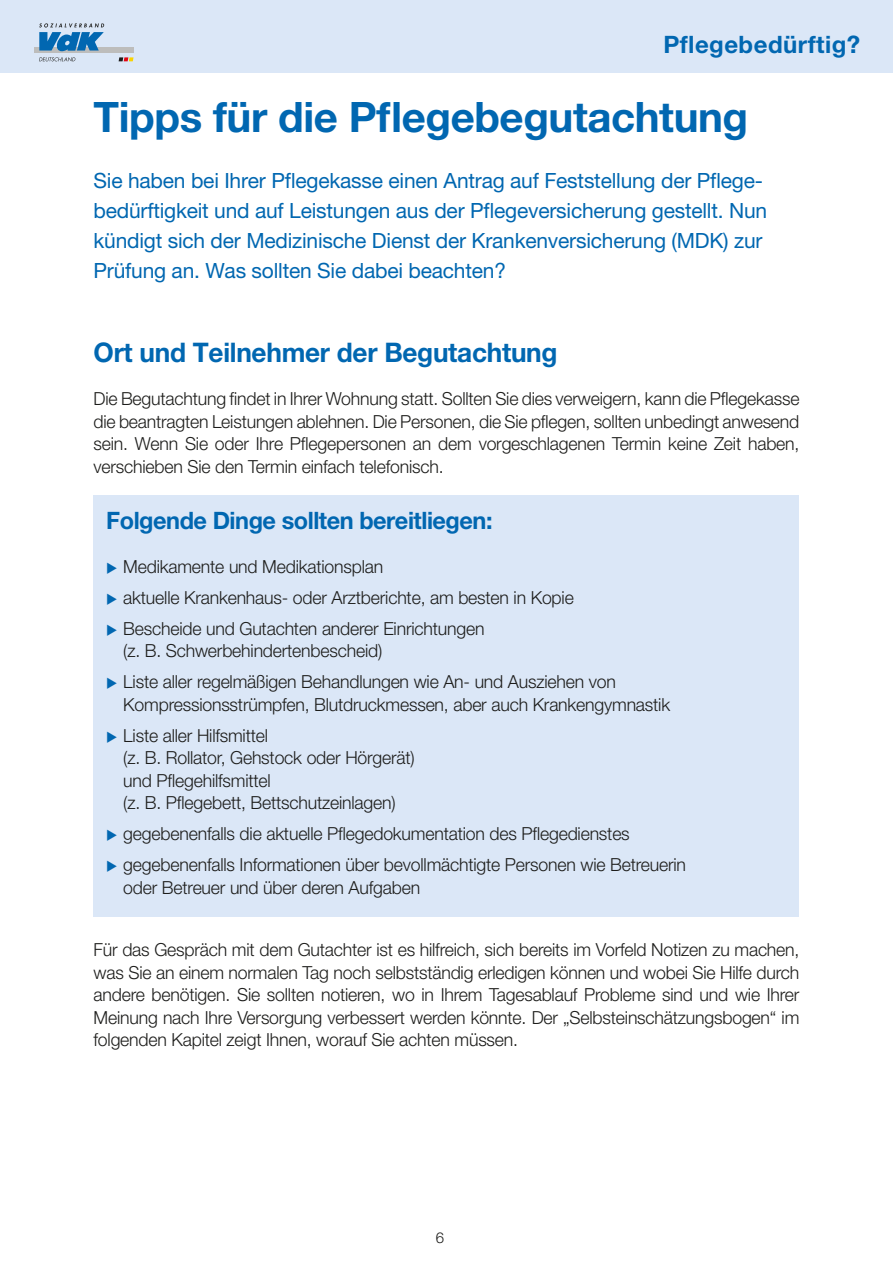
<style>
.page{position:relative;width:893px;height:1263px;background:#fff}
.page>*{position:absolute;margin:0;border:0;box-sizing:border-box;transform-origin:0 0}
.t1{font:700 42px "Helvetica Neue LT Pro";letter-spacing:-.01em;color:#0167b1}
.t2{font:700 27px "Helvetica Neue LT Pro";letter-spacing:-.01em;color:#0167b1}
.t3{font:700 24px "Helvetica Neue LT Pro";letter-spacing:-.02em;color:#0167b1}
.t4{font:700 24px "Helvetica Neue LT Pro";letter-spacing:.02em;color:#0167b1}
.t5{font:21px/30px "Helvetica Neue LT Pro";letter-spacing:-.01em;color:#0167b1}
.t6{font:300 18px/22.5px "Helvetica Neue LT Pro";letter-spacing:-.01em;color:#1d1d1b}
.t7{font:300 15px "Helvetica Neue LT Pro";color:#1d1d1b}
</style>
<div class="page">
<div style="left:0;top:0;width:893px;height:72px;background:#dbe7f7"></div>
<div style="left:34px;top:47px;width:100px;height:6px;background:#bdbdbc"></div>
<svg style="left:119px;top:57px;width:15px;height:4px"></svg>
<svg style="left:39px;top:23px;width:65px;height:28px"></svg>
<svg style="left:39px;top:57px;width:36px;height:4px"></svg>
<div style="left:94px;top:495px;width:705px;height:54px;background:#dbe7f7"></div>
<div style="left:94px;top:547px;width:705px;height:48px;background:#dbe7f7"></div>
<div style="left:94px;top:578px;width:705px;height:48px;background:#dbe7f7"></div>
<div style="left:94px;top:609px;width:705px;height:71px;background:#dbe7f7"></div>
<div style="left:94px;top:663px;width:705px;height:70px;background:#dbe7f7"></div>
<div style="left:94px;top:716px;width:705px;height:116px;background:#dbe7f7"></div>
<div style="left:94px;top:815px;width:705px;height:48px;background:#dbe7f7"></div>
<div style="left:94px;top:846px;width:705px;height:70px;background:#dbe7f7"></div>
<h3 class="t4" style="left:663px;top:30px;width:198px">Pflegebedürftig?</h3>
<h1 class="t1" style="left:94px;top:91px;width:656px">Tipps für die Pflegebegutachtung</h1>
<p class="t5" style="left:94px;top:165px;width:675px">Sie haben bei Ihrer Pflegekasse einen Antrag auf Feststellung der Pflege&shy;bedürftigkeit und auf Leistungen aus der Pflegeversicherung gestellt. Nun kündigt sich der Medizinische Dienst der Krankenversicherung (MDK) zur Prüfung an. Was sollten Sie dabei beachten?</p>
<h2 class="t2" style="left:94px;top:335px;width:465px">Ort und Teilnehmer der Begutachtung</h2>
<p class="t6" style="left:94px;top:387px;width:707px;text-align:justify">Die Begutachtung findet in Ihrer Wohnung statt. Sollten Sie dies verweigern, kann die Pflegekasse die beantragten Leistungen ablehnen. Die Personen, die Sie pflegen, sollten unbedingt anwesend sein. Wenn Sie oder Ihre Pflegepersonen an dem vorgeschlagenen Termin keine Zeit haben, verschieben Sie den Termin einfach telefonisch.</p>
<h3 class="t3" style="left:106px;top:506px;width:388px">Folgende Dinge sollten bereitliegen:</h3>
<p class="t6" style="left:123px;top:551px;width:452px;line-height:31px">Medikamente und Medikationsplan<br>aktuelle Krankenhaus- oder Arztberichte, am besten in Kopie<br>Bescheide und Gutachten anderer Einrichtungen</p>
<p class="t6" style="left:123px;top:635px;width:494px;line-height:31px">(z. B. Schwerbehindertenbescheid)<br>Liste aller regelmäßigen Behandlungen wie An- und Ausziehen von</p>
<p class="t6" style="left:123px;top:689px;width:548px;line-height:31px">Kompressionsstrümpfen, Blutdruckmessen, aber auch Krankengymnastik<br>Liste aller Hilfsmittel</p>
<p class="t6" style="left:123px;top:746px;width:293px">(z. B. Rollator, Gehstock oder Hörgerät) und Pflegehilfsmittel<br>(z. B. Pflegebett, Bettschutzeinlagen)</p>
<p class="t6" style="left:123px;top:818px;width:564px;line-height:31px">gegebenenfalls die aktuelle Pflegedokumentation des Pflegedienstes gegebenenfalls Informationen über bevollmächtigte Personen wie Betreuerin</p>
<p class="t6" style="left:123px;top:876px;width:298px">oder Betreuer und über deren Aufgaben</p>
<p class="t6" style="left:94px;top:938px;width:707px;text-align:justify">Für das Gespräch mit dem Gutachter ist es hilfreich, sich bereits im Vorfeld Notizen zu machen, was Sie an einem normalen Tag noch selbstständig erledigen können und wobei Sie Hilfe durch andere benötigen. Sie sollten notieren, wo in Ihrem Tagesablauf Probleme sind und wie Ihrer Meinung nach Ihre Versorgung verbessert werden könnte. Der „Selbsteinschätzungsbogen“ im folgenden Kapitel zeigt Ihnen, worauf Sie achten müssen.</p>
<p class="t7" style="left:436px;top:1228px;width:10px">6</p>
</div>
